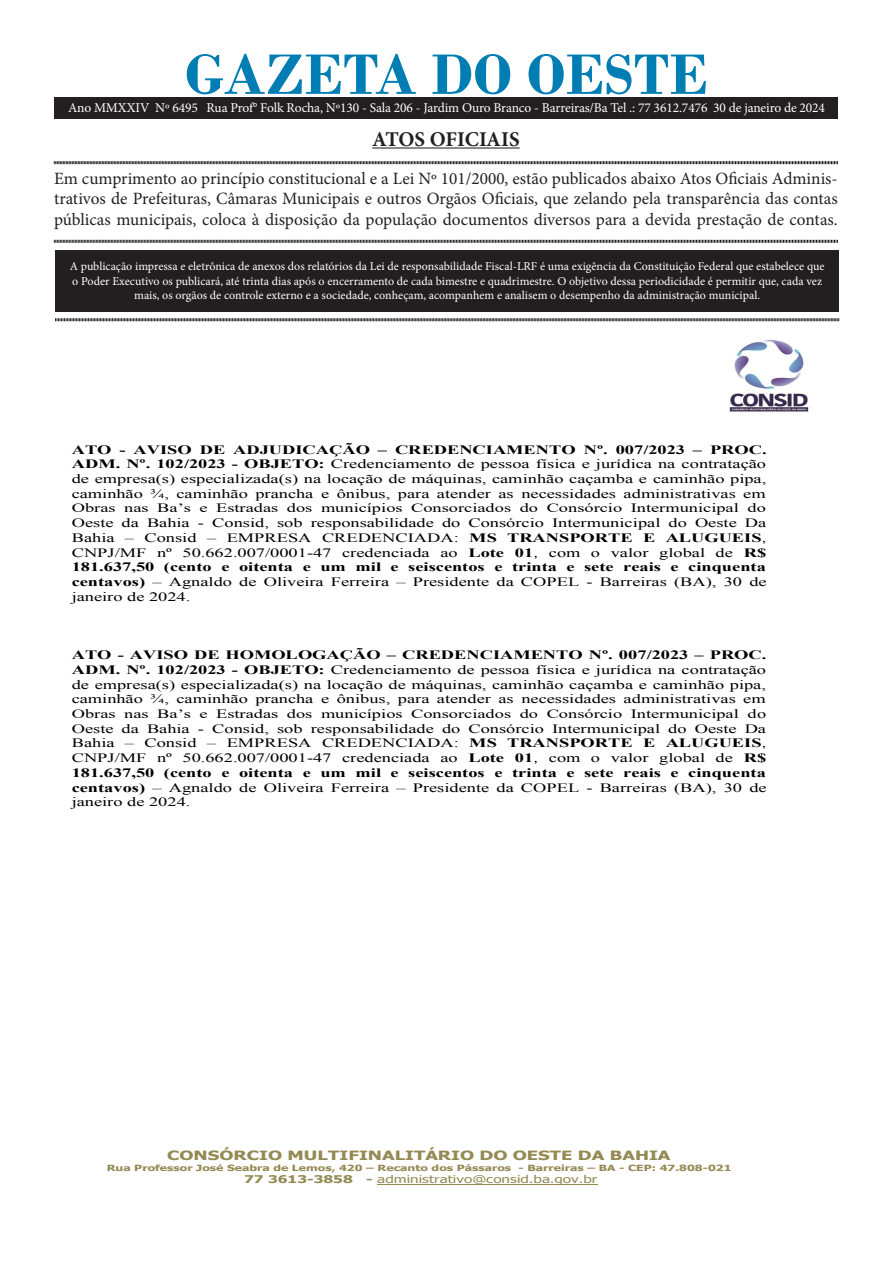
<style>
.page{position:relative;width:893px;height:1263px;background:#fff}
.page>*{position:absolute;margin:0;border:0;box-sizing:border-box;transform-origin:0 0}
.t1{font:700 60px "Bodoni";color:#007eb4}
.t2{font:700 21px "Minion Pro";letter-spacing:-.005em;color:#231f20}
.t3{font:17.25px/20.7px "Minion Pro";color:#231f20;text-align:justify}
.t4{font:13.5px "Minion Pro";letter-spacing:-.01em;color:#fff}
.t5{font:12.75px/14.7px "Times New Roman";color:#000;text-align:justify;scale:1.44 1}
.t6{font:700 12.75px "Tahoma";color:#948a54;scale:1.44 1}
.t7{font:12px/14.4px "Minion Pro";color:#fff;text-align:center}
.t8{font:10.65px "Tahoma";color:#948a54;scale:1.44 1}
.t9{font:700 10.65px "Tahoma";color:#948a54;scale:1.44 1}
.t10{font:700 8.55px "Tahoma";color:#948a54;scale:1.44 1}
.s1{font-weight:700}
.s2{font-family:"Arial";font-size:11.7px}
</style>
<div class="page">
<div style="left:55px;top:250px;width:784px;height:61px;background:#231f20"></div>
<hr style="left:372px;top:147px;width:148px;height:2px;background:#231f20">
<svg style="left:54px;top:161px;width:784px;height:4px;background:#908e8e"></svg>
<svg style="left:54px;top:239px;width:784px;height:4px;background:#908e8e"></svg>
<svg style="left:55px;top:318px;width:784px;height:4px;background:#908e8e"></svg>
<div style="left:54px;top:98px;width:784px;height:20px;background:#231f20"></div>
<hr style="left:377px;top:1184px;width:221px;height:1px;background:#948a54">
<img style="left:728px;top:339px;width:81px;height:73px">
<p class="t1" style="left:185px;top:39px;width:525px">GAZETA DO OESTE</p>
<p class="t2" style="left:372px;top:124px;width:149px">ATOS OFICIAIS</p>
<p class="t3" style="left:54px;top:168px;width:785px">Em cumprimento ao princípio constitucional e a Lei Nº 101/2000, estão publicados abaixo Atos Oficiais Adminis&shy;trativos de Prefeituras, Câmaras Municipais e outros Orgãos Oficiais, que zelando pela transparência das contas públicas municipais, coloca à disposição da população documentos diversos para a devida prestação de contas.</p>
<p class="t7" style="left:70px;top:259px;width:756px">A publicação impressa e eletrônica de anexos dos relatórios da Lei de responsabilidade Fiscal-LRF é uma exigência da Constituição Federal que estabelece que o Poder Executivo os publicará, até trinta dias após o encerramento de cada bimestre e quadrimestre. O objetivo dessa periodicidade é permitir que, cada vez mais, os orgãos de controle externo e a sociedade, conheçam, acompanhem e analisem o desempenho da administração municipal.</p>
<p class="t4" style="left:68px;top:98px;width:758px">Ano MMXXIV Nº 6495 Rua Prof° Folk Rocha, Nº130 - Sala 206 - Jardim Ouro Branco - Barreiras/Ba Tel .: 77 3612.7476 30 de janeiro de 2024</p>
<p class="t5" style="left:72px;top:442px;width:484px"><span class="s1">ATO - AVISO DE ADJUDICAÇÃO – CREDENCIAMENTO Nº. 007/2023 – PROC.<br>ADM. Nº. 102/2023 - OBJETO:</span> Credenciamento de pessoa física e jurídica na contratação de empresa(s) especializada(s) na locação de máquinas, caminhão caçamba e caminhão pipa, caminhão ¾, caminhão prancha e ônibus, para atender as necessidades administrativas em Obras nas Ba’s e Estradas dos municípios Consorciados do Consórcio Intermunicipal do Oeste da Bahia - Consid, sob responsabilidade do Consórcio Intermunicipal do Oeste Da Bahia – Consid – EMPRESA CREDENCIADA: <span class="s1">MS TRANSPORTE E ALUGUEIS</span><span class="s2">, </span>CNPJ/MF nº 50.662.007/0001-47 credenciada ao <span class="s1">Lote 01</span><span class="s2">,</span> com o valor global de <span class="s1">R$ 181.637,50 (cento e oitenta e um mil e seiscentos e trinta e sete reais e cinquenta centavos)</span> – Agnaldo de Oliveira Ferreira – Presidente da COPEL - Barreiras (BA), 30 de janeiro de 2024.</p>
<p class="t5" style="left:72px;top:647px;width:484px"><span class="s1">ATO - AVISO DE HOMOLOGAÇÃO – CREDENCIAMENTO Nº. 007/2023 – PROC.<br>ADM. Nº. 102/2023 - OBJETO:</span> Credenciamento de pessoa física e jurídica na contratação de empresa(s) especializada(s) na locação de máquinas, caminhão caçamba e caminhão pipa, caminhão ¾, caminhão prancha e ônibus, para atender as necessidades administrativas em Obras nas Ba’s e Estradas dos municípios Consorciados do Consórcio Intermunicipal do Oeste da Bahia - Consid, sob responsabilidade do Consórcio Intermunicipal do Oeste Da Bahia – Consid – EMPRESA CREDENCIADA: <span class="s1">MS TRANSPORTE E ALUGUEIS</span><span class="s2">, </span>CNPJ/MF nº 50.662.007/0001-47 credenciada ao <span class="s1">Lote 01</span><span class="s2">,</span> com o valor global de <span class="s1">R$ 181.637,50 (cento e oitenta e um mil e seiscentos e trinta e sete reais e cinquenta centavos)</span> – Agnaldo de Oliveira Ferreira – Presidente da COPEL - Barreiras (BA), 30 de janeiro de 2024.</p>
<p class="t6" style="left:167px;top:1146px;width:351px">CONSÓRCIO MULTIFINALITÁRIO DO OESTE DA BAHIA</p>
<p class="t10" style="left:107px;top:1161px;width:435px">Rua Professor José Seabra de Lemos, 420 – Recanto dos Pássaros - Barreiras – BA - CEP: 47.808-021</p>
<p class="t9" style="left:244px;top:1172px;width:77px">77 3613-3858</p>
<p class="t8" style="left:366px;top:1172px;width:162px"><span class="s1">-</span> administrativo@consid.ba.gov.br</p>
</div>
